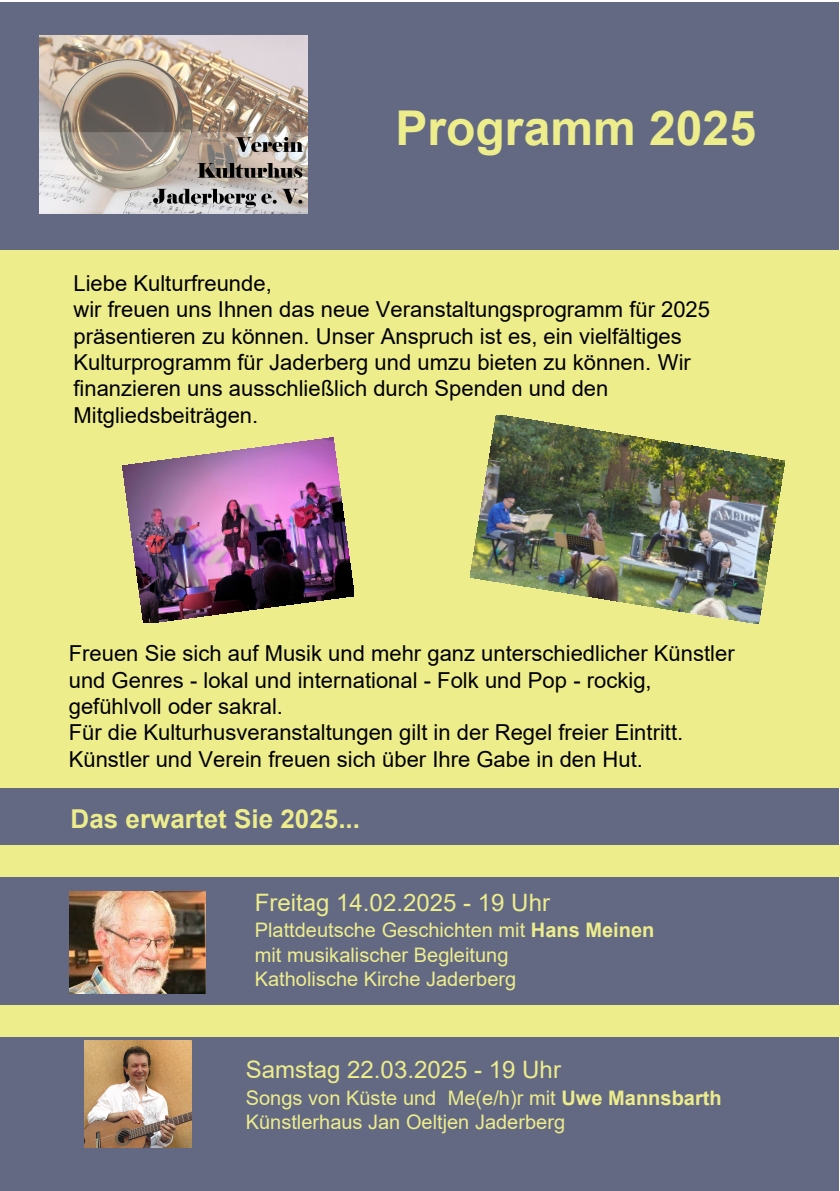
<style>
.page{position:relative;width:840px;height:1191px;background:#fff}
.page>*{position:absolute;margin:0;border:0;box-sizing:border-box;transform-origin:0 0}
.t1{font:700 48px "Arial";color:#eded8c}
.t2{font:700 26px "Arial";color:#eded8c}
.t3{font:24px "Arial";color:#eded8c}
.t4{font:22px/26.4px "Arial";color:#000}
.t5{font:20px/24.2px "Arial";color:#eded8c}
.s1{font-weight:700}
</style>
<div class="page">
<div style="left:0;top:2px;width:838px;height:1189px;background:#636983"></div>
<div style="left:0;top:250px;width:839px;height:537px;background:#eded8c"></div>
<img style="left:39px;top:36px;width:268px;height:178px">
<img style="left:470px;top:415px;width:314px;height:208px">
<img style="left:123px;top:438px;width:231px;height:185px">
<div style="left:0;top:845px;width:839px;height:32px;background:#eded8c"></div>
<div style="left:0;top:1005px;width:839px;height:32px;background:#eded8c"></div>
<img style="left:69px;top:891px;width:136px;height:102px">
<img style="left:84px;top:1040px;width:107px;height:107px">
<h1 class="t1" style="left:395px;top:94px;width:362px">Programm 2025</h1>
<p class="t4" style="left:73px;top:270px;width:637px">Liebe Kulturfreunde,<br>wir freuen uns Ihnen das neue Veranstaltungsprogramm für 2025 präsentieren zu können. Unser Anspruch ist es, ein vielfältiges Kulturprogramm für Jaderberg und umzu bieten zu können. Wir finanzieren uns ausschließlich durch Spenden und den Mitgliedsbeiträgen.</p>
<p class="t4" style="left:69px;top:640px;width:667px">Freuen Sie sich auf Musik und mehr ganz unterschiedlicher Künstler und Genres - lokal und international - Folk und Pop - rockig, gefühlvoll oder sakral.<br>Für die Kulturhusveranstaltungen gilt in der Regel freier Eintritt.<br>Künstler und Verein freuen sich über Ihre Gabe in den Hut.</p>
<p class="t2" style="left:71px;top:800px;width:291px">Das erwartet Sie 2025...</p>
<p class="t3" style="left:255px;top:886px;width:296px">Freitag 14.02.2025 - 19 Uhr</p>
<p class="t5" style="left:255px;top:918px;width:401px">Plattdeutsche Geschichten mit <span class="s1">Hans Meinen </span>mit musikalischer Begleitung<br>Katholische Kirche Jaderberg</p>
<p class="t3" style="left:245px;top:1053px;width:316px">Samstag 22.03.2025 - 19 Uhr</p>
<p class="t5" style="left:245px;top:1085px;width:477px">Songs von Küste und Me(e/h)r mit <span class="s1">Uwe Mannsbarth<br></span>Künstlerhaus Jan Oeltjen Jaderberg</p>
</div>
